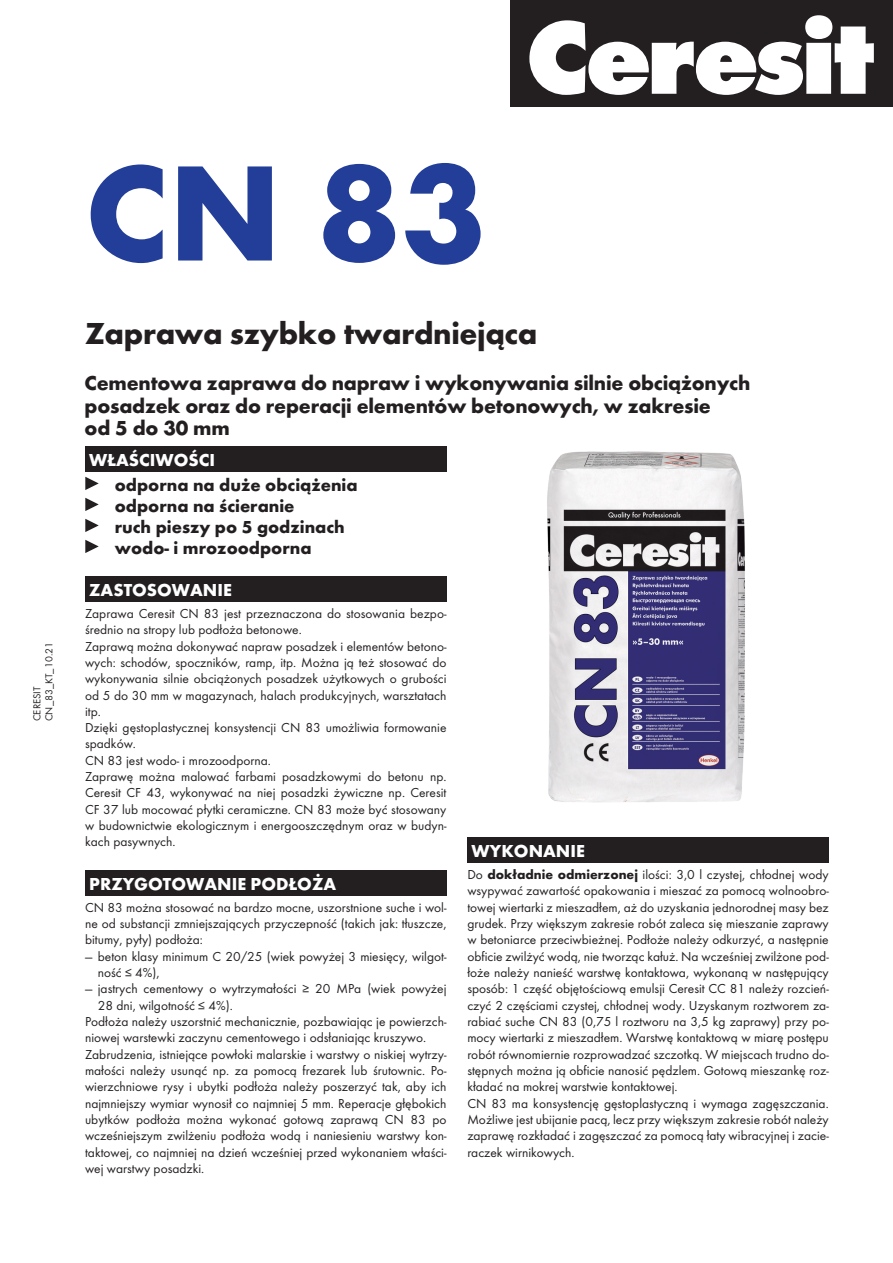
<style>
.page{position:relative;width:893px;height:1263px;background:#fff}
.page>*{position:absolute;margin:0;border:0;box-sizing:border-box;transform-origin:0 0}
.t1{font:700 141px "Futura TCE";color:#233e98}
._1_-_Tytul{font:700 31.5px "Futura TCE";letter-spacing:-.01em;color:#231f20}
._2_-_Podtytul{font:700 21px/22.5px "Futura TCE";letter-spacing:-.01em;color:#231f20}
._3_-_Wlasciwosci{font:700 18px "Futura TCE";color:#231f20}
.t2{font:700 18px "Futura TCE";color:#fff}
._4_-_Tekst_opisowy{font:13.5px/16.4px "Futura TCE";color:#231f20;text-align:justify}
.t3{font:10.5px "Futura TCE";color:#231f20}
.s1{font-weight:700}
</style>
<div class="page">
<div style="left:510px;top:0;width:383px;height:107px;background:#231f20"></div>
<svg style="left:529px;top:15px;width:345px;height:80px"></svg>
<div style="left:85px;top:446px;width:361px;height:26px;background:#231f20"></div>
<svg style="left:85px;top:477px;width:14px;height:13px"></svg>
<svg style="left:85px;top:498px;width:14px;height:13px"></svg>
<svg style="left:85px;top:519px;width:14px;height:13px"></svg>
<svg style="left:85px;top:540px;width:14px;height:13px"></svg>
<div style="left:85px;top:576px;width:361px;height:25px;background:#231f20"></div>
<div style="left:85px;top:870px;width:361px;height:25px;background:#231f20"></div>
<div style="left:467px;top:837px;width:362px;height:26px;background:#231f20"></div>
<img style="left:547px;top:451px;width:198px;height:351px">
<p class="t3" style="left:43px;top:721px;width:81px;rotate:-90deg">CN_83_KT_10.21</p>
<p class="t3" style="left:31px;top:721px;width:36px;rotate:-90deg">CERESIT</p>
<p class="t1" style="left:85px;top:126px;width:403px">CN 83</p>
<p class="_1_-_Tytul" style="left:85px;top:314px;width:454px">Zaprawa szybko twardniejąca</p>
<p class="_2_-_Podtytul" style="left:85px;top:372px;width:667px">Cementowa zaprawa do napraw i wykonywania silnie obciążonych posadzek oraz do reperacji elementów betonowych, w zakresie<br>od 5 do 30 mm</p>
<p class="t2" style="left:89px;top:449px;width:127px">WŁAŚCIWOŚCI</p>
<p class="_3_-_Wlasciwosci" style="left:115px;top:473px;width:244px">odporna na duże obciążenia</p>
<p class="_3_-_Wlasciwosci" style="left:115px;top:494px;width:181px">odporna na ścieranie</p>
<p class="_3_-_Wlasciwosci" style="left:115px;top:515px;width:231px">ruch pieszy po 5 godzinach</p>
<p class="_3_-_Wlasciwosci" style="left:115px;top:536px;width:198px">wodo- i mrozoodporna</p>
<p class="t2" style="left:89px;top:579px;width:144px">ZASTOSOWANIE</p>
<p class="_4_-_Tekst_opisowy" style="left:85px;top:605px;width:363px">Zaprawa Ceresit CN 83 jest przeznaczona do stosowania bezpo&shy;średnio na stropy lub podłoża betonowe.</p>
<p class="_4_-_Tekst_opisowy" style="left:85px;top:638px;width:363px">Zaprawą można dokonywać napraw posadzek i elementów betono&shy;wych: schodów, spoczników, ramp, itp. Można ją też stosować do wykonywania silnie obciążonych posadzek użytkowych o grubości od 5 do 30 mm w magazynach, halach produkcyjnych, warsztatach itp.</p>
<p class="_4_-_Tekst_opisowy" style="left:85px;top:719px;width:363px">Dzięki gęstoplastycznej konsystencji CN 83 umożliwia formowanie spadków.</p>
<p class="_4_-_Tekst_opisowy" style="left:85px;top:752px;width:187px">CN 83 jest wodo- i mrozoodporna.</p>
<p class="_4_-_Tekst_opisowy" style="left:85px;top:768px;width:363px">Zaprawę można malować farbami posadzkowymi do betonu np.<br>Ceresit CF 43, wykonywać na niej posadzki żywiczne np. Ceresit CF 37 lub mocować płytki ceramiczne. CN 83 może być stosowany w budownictwie ekologicznym i energooszczędnym oraz w budyn&shy;kach pasywnych.</p>
<p class="t2" style="left:89px;top:873px;width:248px">PRZYGOTOWANIE PODŁOŻA</p>
<p class="_4_-_Tekst_opisowy" style="left:85px;top:899px;width:363px">CN 83 można stosować na bardzo mocne, uszorstnione suche i wol&shy;ne od substancji zmniejszających przyczepność (takich jak: tłuszcze, bitumy, pyły) podłoża:</p>
<p class="_4_-_Tekst_opisowy" style="left:98px;top:948px;width:350px;text-indent:-13px">— beton klasy minimum C 20/25 (wiek powyżej 3 miesięcy, wilgot&shy;ność ≤ 4%),</p>
<p class="_4_-_Tekst_opisowy" style="left:98px;top:981px;width:350px;text-indent:-13px">— jastrych cementowy o wytrzymałości ≥ 20 MPa (wiek powyżej<br>28 dni, wilgotność ≤ 4%).</p>
<p class="_4_-_Tekst_opisowy" style="left:85px;top:1013px;width:363px">Podłoża należy uszorstnić mechanicznie, pozbawiając je powierzch&shy;niowej warstewki zaczynu cementowego i odsłaniając kruszywo.</p>
<p class="_4_-_Tekst_opisowy" style="left:85px;top:1046px;width:363px">Zabrudzenia, istniejące powłoki malarskie i warstwy o niskiej wytrzy&shy;małości należy usunąć np. za pomocą frezarek lub śrutownic. Po&shy;wierzchniowe rysy i ubytki podłoża należy poszerzyć tak, aby ich najmniejszy wymiar wynosił co najmniej 5 mm. Reperacje głębokich ubytków podłoża można wykonać gotową zaprawą CN 83 po wcześniejszym zwilżeniu podłoża wodą i naniesieniu warstwy kon&shy;taktowej, co najmniej na dzień wcześniej przed wykonaniem właści&shy;wej warstwy posadzki.</p>
<p class="t2" style="left:472px;top:840px;width:115px">WYKONANIE</p>
<p class="_4_-_Tekst_opisowy" style="left:467px;top:866px;width:363px">Do <span class="s1">dokładnie odmierzonej</span> ilości: 3,0 l czystej, chłodnej wody wsypywać zawartość opakowania i mieszać za pomocą wolnoobro&shy;towej wiertarki z mieszadłem, aż do uzyskania jednorodnej masy bez grudek. Przy większym zakresie robót zaleca się mieszanie zaprawy w betoniarce przeciwbieżnej. Podłoże należy odkurzyć, a następnie obficie zwilżyć wodą, nie tworząc kałuż. Na wcześniej zwilżone pod&shy;łoże należy nanieść warstwę kontaktowa, wykonaną w następujący sposób: 1 część objętościową emulsji Ceresit CC 81 należy rozcień&shy;czyć 2 częściami czystej, chłodnej wody. Uzyskanym roztworem za&shy;rabiać suche CN 83 (0,75 l roztworu na 3,5 kg zaprawy) przy po&shy;mocy wiertarki z mieszadłem. Warstwę kontaktową w miarę postępu robót równomiernie rozprowadzać szczotką. W miejscach trudno do&shy;stępnych można ją obficie nanosić pędzlem. Gotową mieszankę roz&shy;kładać na mokrej warstwie kontaktowej.</p>
<p class="_4_-_Tekst_opisowy" style="left:467px;top:1095px;width:363px">CN 83 ma konsystencję gęstoplastyczną i wymaga zagęszczania.<br>Możliwe jest ubijanie pacą, lecz przy większym zakresie robót należy zaprawę rozkładać i zagęszczać za pomocą łaty wibracyjnej i zacie&shy;raczek wirnikowych.</p>
</div>
